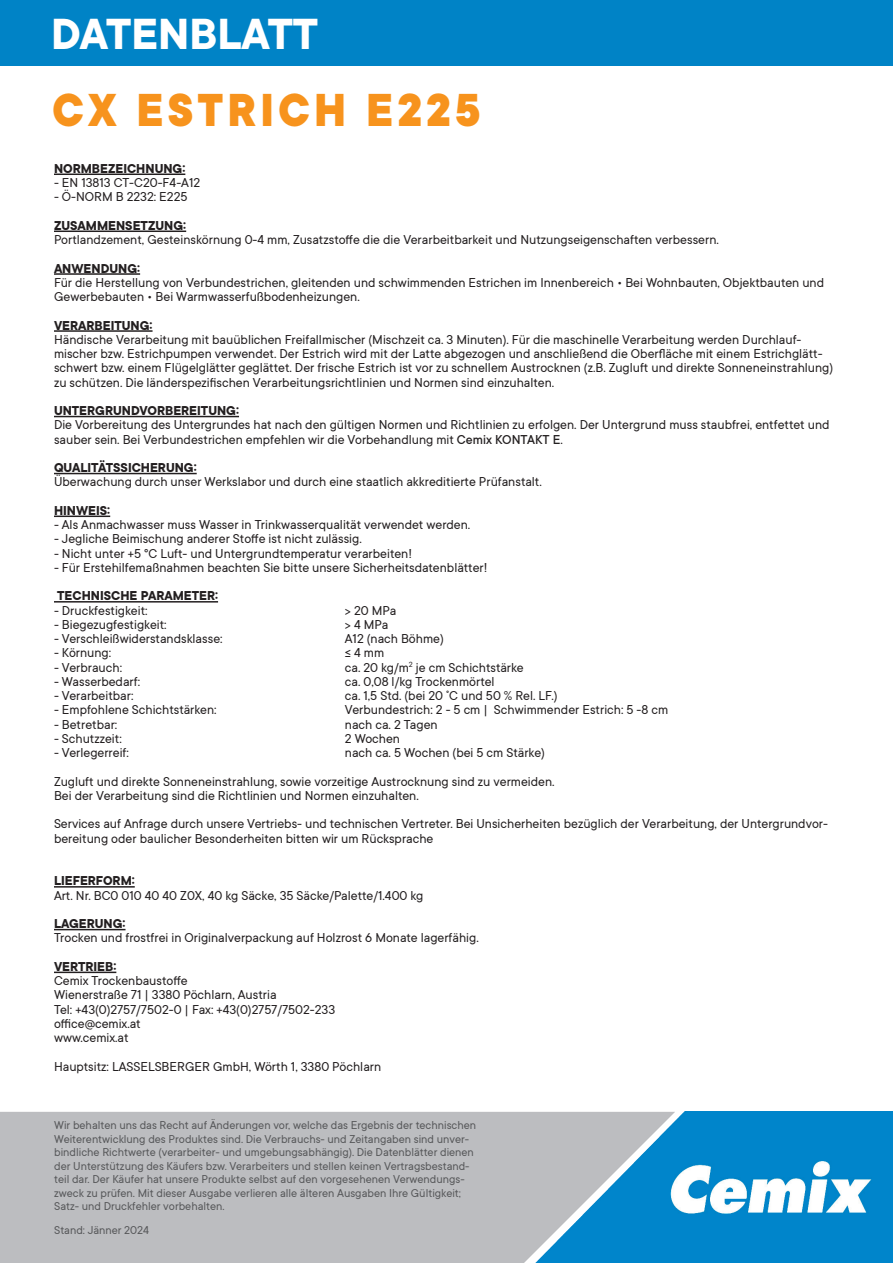
<style>
.page{position:relative;width:893px;height:1263px;background:#fff}
.page>*{position:absolute;margin:0;border:0;box-sizing:border-box;transform-origin:0 0}
.t1{font:800 51px "TT Commons";letter-spacing:.09em;color:#f7931d;scale:.93 1}
.t2{font:700 48px "TT Commons";color:#fff}
.t3{font:14.25px/14.2px "TT Commons";color:#231f20}
.t4{font:700 14.25px "TT Commons";color:#231f20}
.t5{font:12.6px/13.5px "TT Commons";color:#57585a}
.s1{font-weight:500}
</style>
<div class="page">
<div style="left:0;top:1112px;width:522px;height:151px;background:#bcbdc0"></div>
<hr style="left:54px;top:173px;width:131px;height:2px;background:#231f20">
<hr style="left:54px;top:230px;width:132px;height:2px;background:#231f20">
<hr style="left:54px;top:273px;width:86px;height:2px;background:#231f20">
<hr style="left:54px;top:330px;width:99px;height:2px;background:#231f20">
<hr style="left:54px;top:416px;width:185px;height:1px;background:#231f20">
<hr style="left:54px;top:473px;width:143px;height:1px;background:#231f20">
<hr style="left:54px;top:515px;width:56px;height:2px;background:#231f20">
<hr style="left:54px;top:601px;width:164px;height:1px;background:#231f20">
<hr style="left:54px;top:886px;width:81px;height:1px;background:#231f20">
<hr style="left:54px;top:929px;width:72px;height:1px;background:#231f20">
<hr style="left:54px;top:971px;width:62px;height:2px;background:#231f20">
<div style="left:0;top:0;width:893px;height:66px;background:#0083c6"></div>
<img style="left:522px;top:1111px;width:371px;height:152px">
<h2 class="t2" style="left:51px;top:3px;width:269px">DATENBLATT</h2>
<h1 class="t1" style="left:52px;top:76px;width:462px">CX ESTRICH E225</h1>
<p class="t4" style="left:54px;top:159px;width:133px">NORMBEZEICHNUNG:</p>
<p class="t3" style="left:54px;top:175px;width:148px">- EN 13813 CT-C20-F4-A12</p>
<p class="t3" style="left:54px;top:189px;width:135px">- Ö-NORM B 2232: E225</p>
<p class="t4" style="left:54px;top:216px;width:134px">ZUSAMMENSETZUNG:</p>
<p class="t3" style="left:54px;top:232px;width:666px">Portlandzement, Gesteinskörnung 0-4 mm, Zusatzstoffe die die Verarbeitbarkeit und Nutzungseigenschaften verbessern.</p>
<p class="t4" style="left:54px;top:259px;width:88px">ANWENDUNG:</p>
<p class="t3" style="left:54px;top:275px;width:772px">Für die Herstellung von Verbundestrichen, gleitenden und schwimmenden Estrichen im Innenbereich • Bei Wohnbauten, Objektbauten und<br>Gewerbebauten • Bei Warmwasserfußbodenheizungen.</p>
<p class="t4" style="left:54px;top:316px;width:100px">VERARBEITUNG:</p>
<p class="t3" style="left:54px;top:332px;width:781px">Händische Verarbeitung mit bauüblichen Freifallmischer (Mischzeit ca. 3 Minuten). Für die maschinelle Verarbeitung werden Durchlauf&shy;mischer bzw. Estrichpumpen verwendet. Der Estrich wird mit der Latte abgezogen und anschließend die Oberfläche mit einem Estrichglätt&shy;schwert bzw. einem Flügelglätter geglättet. Der frische Estrich ist vor zu schnellem Austrocknen (z.B. Zugluft und direkte Sonneneinstrahlung) zu schützen. Die länderspezifischen Verarbeitungsrichtlinien und Normen sind einzuhalten.</p>
<p class="t4" style="left:54px;top:401px;width:187px">UNTERGRUNDVORBEREITUNG:</p>
<p class="t3" style="left:54px;top:417px;width:777px">Die Vorbereitung des Untergrundes hat nach den gültigen Normen und Richtlinien zu erfolgen. Der Untergrund muss staubfrei, entfettet und sauber sein. Bei Verbundestrichen empfehlen wir die Vorbehandlung mit <span class="s1">Cemix KONTAKT E</span>.</p>
<p class="t4" style="left:54px;top:458px;width:144px">QUALITÄTSSICHERUNG:</p>
<p class="t3" style="left:54px;top:474px;width:489px">Überwachung durch unser Werkslabor und durch eine staatlich akkreditierte Prüfanstalt.</p>
<p class="t4" style="left:54px;top:501px;width:58px">HINWEIS:</p>
<p class="t3" style="left:54px;top:517px;width:418px">- Als Anmachwasser muss Wasser in Trinkwasserqualität verwendet werden.</p>
<p class="t3" style="left:54px;top:531px;width:309px">- Jegliche Beimischung anderer Stoffe ist nicht zulässig.</p>
<p class="t3" style="left:54px;top:546px;width:359px">- Nicht unter +5 °C Luft- und Untergrundtemperatur verarbeiten!</p>
<p class="t3" style="left:54px;top:560px;width:435px">- Für Erstehilfemaßnahmen beachten Sie bitte unsere Sicherheitsdatenblätter!</p>
<p class="t4" style="left:57px;top:586px;width:162px">TECHNISCHE PARAMETER:</p>
<p class="t3" style="left:54px;top:603px;width:95px">- Druckfestigkeit:</p>
<p class="t3" style="left:345px;top:603px;width:53px">&gt; 20 MPa</p>
<p class="t3" style="left:54px;top:617px;width:114px">- Biegezugfestigkeit:</p>
<p class="t3" style="left:345px;top:617px;width:45px">&gt; 4 MPa</p>
<p class="t3" style="left:54px;top:631px;width:170px">- Verschleißwiderstandsklasse:</p>
<p class="t3" style="left:345px;top:631px;width:100px">A12 (nach Böhme)</p>
<p class="t3" style="left:54px;top:645px;width:59px">- Körnung:</p>
<p class="t3" style="left:345px;top:645px;width:41px">≤4 mm</p>
<p class="t3" style="left:54px;top:660px;width:70px">- Verbrauch:</p>
<p class="t3" style="left:345px;top:660px;width:180px">ca. 20 kg/m<sup>2</sup> je cm Schichtstärke</p>
<p class="t3" style="left:54px;top:674px;width:88px">- Wasserbedarf:</p>
<p class="t3" style="left:345px;top:674px;width:151px">ca. 0,08 l/kg Trockenmörtel</p>
<p class="t3" style="left:54px;top:688px;width:81px">- Verarbeitbar:</p>
<p class="t3" style="left:345px;top:688px;width:214px">ca. 1,5 Std. (bei 20 ˚C und 50 % Rel. LF.)</p>
<p class="t3" style="left:54px;top:702px;width:164px">- Empfohlene Schichtstärken:</p>
<p class="t3" style="left:345px;top:702px;width:325px">Verbundestrich: 2 - 5 cm | Schwimmender Estrich: 5 -8 cm</p>
<p class="t3" style="left:54px;top:717px;width:65px">- Betretbar:</p>
<p class="t3" style="left:345px;top:717px;width:94px">nach ca. 2 Tagen</p>
<p class="t3" style="left:54px;top:731px;width:69px">- Schutzzeit:</p>
<p class="t3" style="left:345px;top:731px;width:57px">2 Wochen</p>
<p class="t3" style="left:54px;top:745px;width:76px">- Verlegerreif:</p>
<p class="t3" style="left:54px;top:738px;width:502px;line-height:28.5px;text-indent:291px">nach ca. 5 Wochen (bei 5 cm Stärke)<br>Zugluft und direkte Sonneneinstrahlung, sowie vorzeitige Austrocknung sind zu vermeiden.</p>
<p class="t3" style="left:54px;top:781px;width:775px;line-height:28.5px">Bei der Verarbeitung sind die Richtlinien und Normen einzuhalten.<br>Services auf Anfrage durch unsere Vertriebs- und technischen Vertreter. Bei Unsicherheiten bezüglich der Verarbeitung, der Untergrundvor-</p>
<p class="t3" style="left:54px;top:831px;width:381px">bereitung oder baulicher Besonderheiten bitten wir um Rücksprache</p>
<p class="t4" style="left:54px;top:871px;width:82px">LIEFERFORM:</p>
<p class="t3" style="left:54px;top:888px;width:371px">Art. Nr. BC0 010 40 40 Z0X, 40 kg Säcke, 35 Säcke/Palette/1.400 kg</p>
<p class="t4" style="left:54px;top:914px;width:73px">LAGERUNG:</p>
<p class="t3" style="left:54px;top:930px;width:426px">Trocken und frostfrei in Originalverpackung auf Holzrost 6 Monate lagerfähig.</p>
<p class="t4" style="left:54px;top:957px;width:64px">VERTRIEB:</p>
<p class="t3" style="left:54px;top:973px;width:283px">Cemix Trockenbaustoffe<br>Wienerstraße 71 | 3380 Pöchlarn, Austria<br>Tel: +43(0)2757/7502-0 | Fax: +43(0)2757/7502-233 office@cemix.at<br>www.cemix.at</p>
<p class="t3" style="left:54px;top:1059px;width:329px">Hauptsitz: LASSELSBERGER GmbH, Wörth 1, 3380 Pöchlarn</p>
<p class="t5" style="left:54px;top:1118px;width:423px">Wir behalten uns das Recht auf Änderungen vor, welche das Ergebnis der technischen Weiterentwicklung des Produktes sind. Die Verbrauchs- und Zeitangaben sind unver&shy;bindliche Richtwerte (verarbeiter- und umgebungsabhängig). Die Datenblätter dienen der Unterstützung des Käufers bzw. Verarbeiters und stellen keinen Vertragsbestand&shy;teil dar. Der Käufer hat unsere Produkte selbst auf den vorgesehenen Verwendungs&shy;zweck zu prüfen. Mit dieser Ausgabe verlieren alle älteren Ausgaben Ihre Gültigkeit; Satz- und Druckfehler vorbehalten.</p>
<p class="t5" style="left:54px;top:1223px;width:96px">Stand: Jänner 2024</p>
</div>
